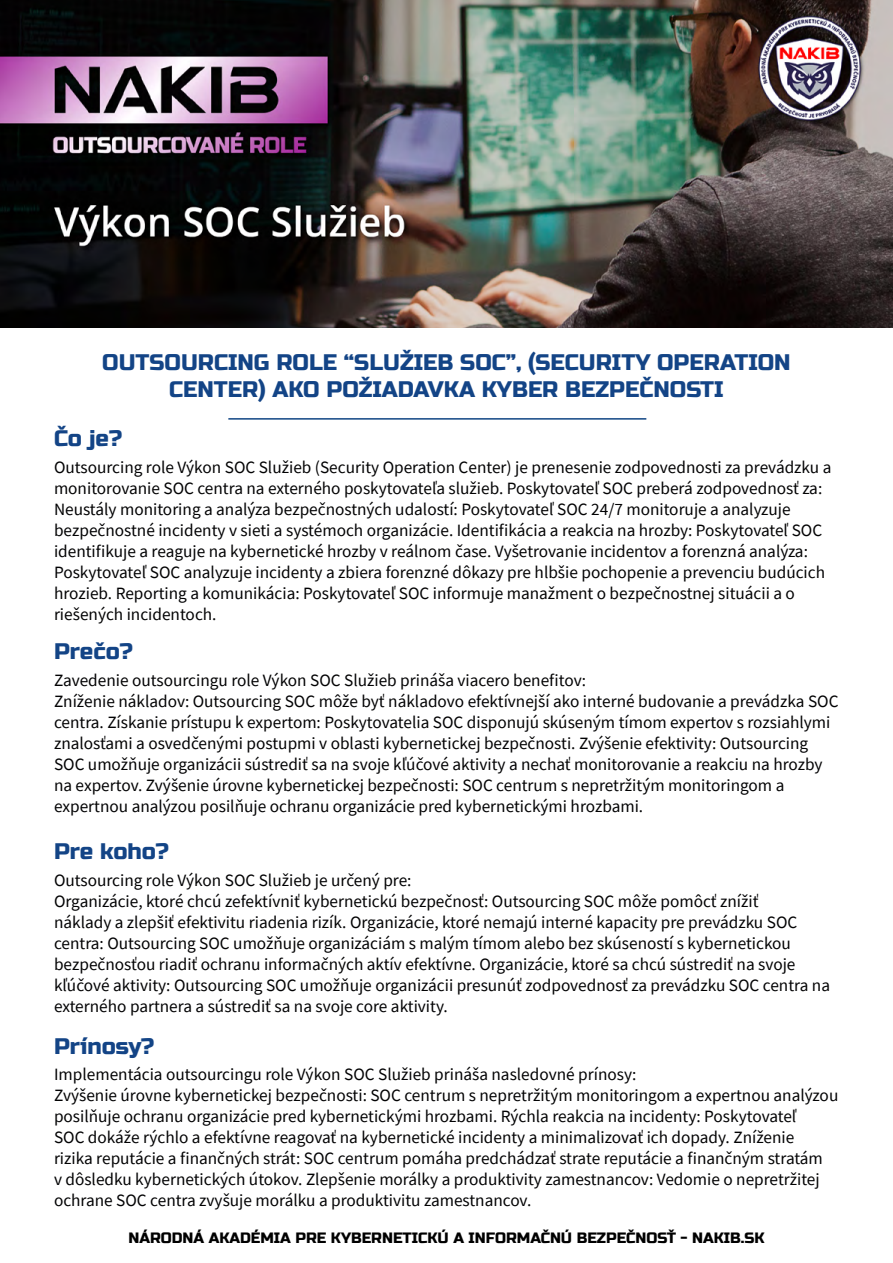
<style>
.page{position:relative;width:893px;height:1263px;background:#fff}
.page>*{position:absolute;margin:0;border:0;box-sizing:border-box;transform-origin:0 0}
.t1{font:22.5px/27px "Russo One";color:#134486;text-align:center}
.t2{font:17.25px/21px "Source Sans Pro";color:#020203}
.t3{font:15px "Russo One";color:#000}
</style>
<div class="page">
<hr style="left:228px;top:418px;width:418px;height:2px;background:#104584">
<img style="left:0;top:0;width:893px;height:327px">
<h1 class="t1" style="left:102px;top:349px;width:690px">OUTSOURCING ROLE “SLUŽIEB SOC”, (SECURITY OPERATION<br>CENTER) AKO POŽIADAVKA KYBER BEZPEČNOSTI</h1>
<h1 class="t1" style="left:54px;top:425px;width:70px">Čo je?</h1>
<p class="t2" style="left:54px;top:457px;width:779px">Outsourcing role Výkon SOC Služieb (Security Operation Center) je prenesenie zodpovednosti za prevádzku a monitorovanie SOC centra na externého poskytovateľa služieb. Poskytovateľ SOC preberá zodpovednosť za:<br>Neustály monitoring a analýza bezpečnostných udalostí: Poskytovateľ SOC 24/7 monitoruje a analyzuje bezpečnostné incidenty v sieti a systémoch organizácie. Identifikácia a reakcia na hrozby: Poskytovateľ SOC identifikuje a reaguje na kybernetické hrozby v reálnom čase. Vyšetrovanie incidentov a forenzná analýza:<br>Poskytovateľ SOC analyzuje incidenty a zbiera forenzné dôkazy pre hlbšie pochopenie a prevenciu budúcich hrozieb. Reporting a komunikácia: Poskytovateľ SOC informuje manažment o bezpečnostnej situácii a o riešených incidentoch.</p>
<h1 class="t1" style="left:54px;top:638px;width:80px">Prečo?</h1>
<p class="t2" style="left:54px;top:670px;width:786px">Zavedenie outsourcingu role Výkon SOC Služieb prináša viacero benefitov:<br>Zníženie nákladov: Outsourcing SOC môže byť nákladovo efektívnejší ako interné budovanie a prevádzka SOC centra. Získanie prístupu k expertom: Poskytovatelia SOC disponujú skúseným tímom expertov s rozsiahlymi znalosťami a osvedčenými postupmi v oblasti kybernetickej bezpečnosti. Zvýšenie efektivity: Outsourcing SOC umožňuje organizácii sústrediť sa na svoje kľúčové aktivity a nechať monitorovanie a reakciu na hrozby na expertov. Zvýšenie úrovne kybernetickej bezpečnosti: SOC centrum s nepretržitým monitoringom a expertnou analýzou posilňuje ochranu organizácie pred kybernetickými hrozbami.</p>
<h1 class="t1" style="left:54px;top:838px;width:116px">Pre koho?</h1>
<p class="t2" style="left:54px;top:870px;width:778px">Outsourcing role Výkon SOC Služieb je určený pre:<br>Organizácie, ktoré chcú zefektívniť kybernetickú bezpečnosť: Outsourcing SOC môže pomôcť znížiť<br>náklady a zlepšiť efektivitu riadenia rizík. Organizácie, ktoré nemajú interné kapacity pre prevádzku SOC centra: Outsourcing SOC umožňuje organizáciám s malým tímom alebo bez skúseností s kybernetickou bezpečnosťou riadiť ochranu informačných aktív efektívne. Organizácie, ktoré sa chcú sústrediť na svoje kľúčové aktivity: Outsourcing SOC umožňuje organizácii presunúť zodpovednosť za prevádzku SOC centra na externého partnera a sústrediť sa na svoje core aktivity.</p>
<h1 class="t1" style="left:54px;top:1033px;width:102px">Prínosy?</h1>
<p class="t2" style="left:54px;top:1064px;width:786px">Implementácia outsourcingu role Výkon SOC Služieb prináša nasledovné prínosy:<br>Zvýšenie úrovne kybernetickej bezpečnosti: SOC centrum s nepretržitým monitoringom a expertnou analýzou posilňuje ochranu organizácie pred kybernetickými hrozbami. Rýchla reakcia na incidenty: Poskytovateľ<br>SOC dokáže rýchlo a efektívne reagovať na kybernetické incidenty a minimalizovať ich dopady. Zníženie<br>rizika reputácie a finančných strát: SOC centrum pomáha predchádzať strate reputácie a finančným stratám<br>v dôsledku kybernetických útokov. Zlepšenie morálky a produktivity zamestnancov: Vedomie o nepretržitej ochrane SOC centra zvyšuje morálku a produktivitu zamestnancov.</p>
<p class="t3" style="left:128px;top:1229px;width:638px">NÁRODNÁ AKADÉMIA PRE KYBERNETICKÚ A INFORMAČNÚ BEZPEČNOSŤ - NAKIB.SK</p>
</div>
